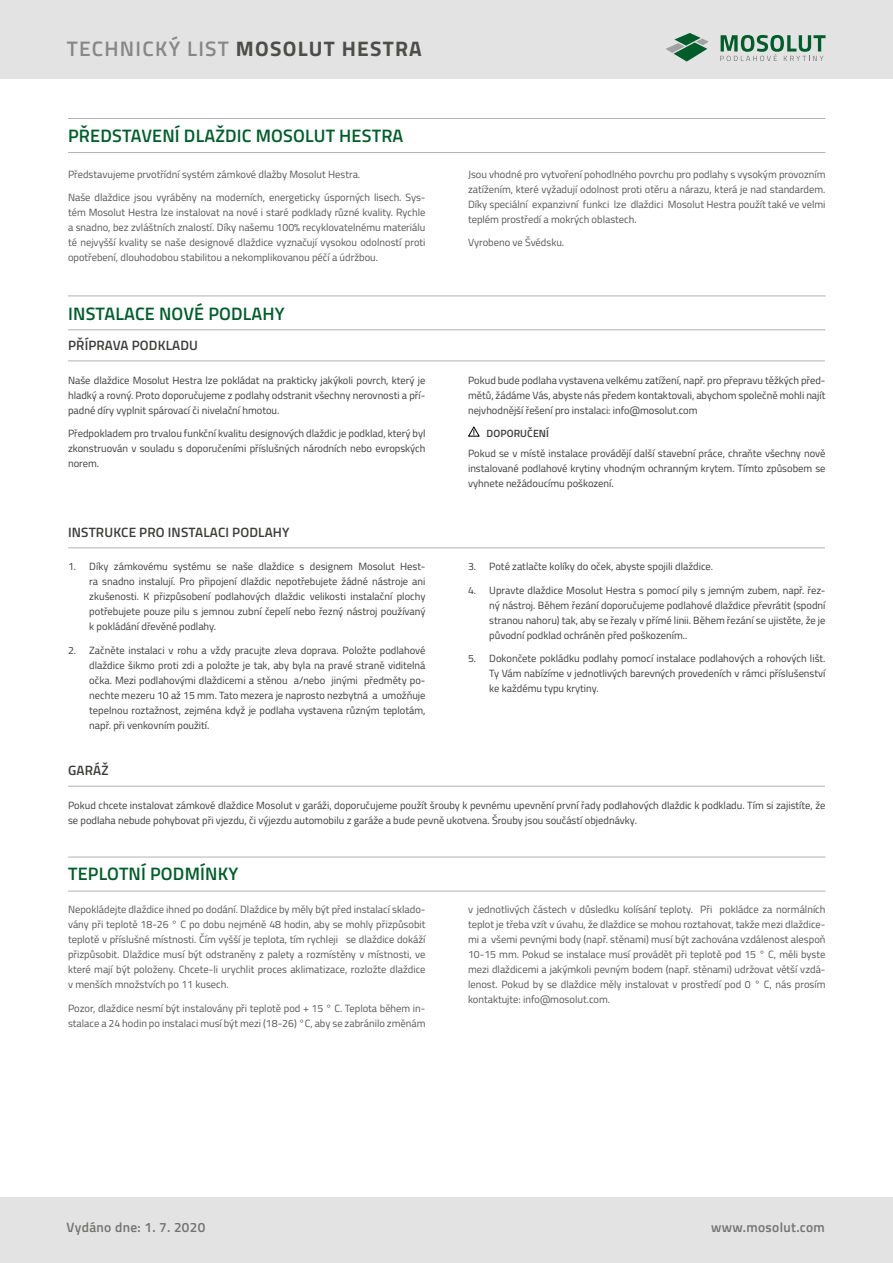
<style>
.page{position:relative;width:893px;height:1263px;background:#fff}
.page>*{position:absolute;margin:0;border:0;box-sizing:border-box;transform-origin:0 0}
.t1{font:600 21px "Titillium Web";letter-spacing:.06em;color:#878787}
.t2{font:600 18px "Titillium Web";letter-spacing:.01em;color:#005c2a}
.t3{font:600 13.5px "Titillium Web";letter-spacing:.01em;color:#3c3c3b}
.t4{font:600 13.5px "Titillium Web";letter-spacing:.025em;color:#727271}
.t5{font:10.5px/15px "Titillium Web";color:#3c3c3b;text-align:justify}
.t6{font:10.5px/15px "Titillium Web";color:#575756;text-align:justify}
.t7{font:600 10.5px "Titillium Web";letter-spacing:.01em;color:#3c3c3b}
.s1{font-weight:700;color:#4d4d4c}
</style>
<div class="page">
<div style="left:0;top:0;width:893px;height:79px;background:#e3e3e3"></div>
<div style="left:0;top:1197px;width:893px;height:66px;background:#e3e3e3"></div>
<svg style="left:720px;top:35px;width:105px;height:26px"></svg>
<svg style="left:666px;top:33px;width:43px;height:29px"></svg>
<hr style="left:68px;top:152px;width:757px;height:1px;background:#b3b2b2">
<hr style="left:68px;top:891px;width:757px;height:1px;background:#b3b2b2">
<hr style="left:68px;top:118px;width:757px;height:1px;background:#b3b2b2">
<hr style="left:68px;top:857px;width:757px;height:1px;background:#b3b2b2">
<hr style="left:68px;top:296px;width:757px;height:1px;background:#b3b2b2">
<hr style="left:68px;top:329px;width:757px;height:1px;background:#b3b2b2">
<hr style="left:68px;top:360px;width:757px;height:1px;background:#b3b2b2">
<hr style="left:68px;top:547px;width:757px;height:1px;background:#b3b2b2">
<hr style="left:68px;top:786px;width:757px;height:1px;background:#b3b2b2">
<svg style="left:468px;top:426px;width:12px;height:11px"></svg>
<h1 class="t1" style="left:67px;top:33px;width:357px">TECHNICKÝ LIST <span class="s1">MOSOLUT HESTRA</span></h1>
<h2 class="t2" style="left:68px;top:122px;width:337px">PŘEDSTAVENÍ DLAŽDIC MOSOLUT HESTRA</h2>
<p class="t6" style="left:68px;top:166px;width:294px">Představujeme prvotřídní systém zámkové dlažby Mosolut Hestra.</p>
<p class="t6" style="left:68px;top:190px;width:359px">Naše dlaždice jsou vyráběny na moderních, energeticky úsporných lisech. Sys&shy;tém Mosolut Hestra lze instalovat na nové i staré podklady různé kvality. Rychle a snadno, bez zvláštních znalostí. Díky našemu 100% recyklovatelnému materiálu té nejvyšší kvality se naše designové dlaždice vyznačují vysokou odolností proti opotřebení, dlouhodobou stabilitou a nekomplikovanou péčí a údržbou.</p>
<h2 class="t2" style="left:68px;top:300px;width:218px">INSTALACE NOVÉ PODLAHY</h2>
<p class="t3" style="left:68px;top:335px;width:131px">PŘÍPRAVA PODKLADU</p>
<p class="t5" style="left:68px;top:372px;width:359px">Naše dlaždice Mosolut Hestra lze pokládat na prakticky jakýkoli povrch, který je hladký a rovný. Proto doporučujeme z podlahy odstranit všechny nerovnosti a pří&shy;padné díry vyplnit spárovací či nivelační hmotou.</p>
<p class="t5" style="left:68px;top:426px;width:359px">Předpokladem pro trvalou funkční kvalitu designových dlaždic je podklad, který byl zkonstruován v souladu s doporučeními příslušných národních nebo evropských norem.</p>
<p class="t3" style="left:68px;top:522px;width:223px">INSTRUKCE PRO INSTALACI PODLAHY</p>
<p class="t5" style="left:89px;top:559px;width:338px;text-indent:-21px">1. Díky zámkovému systému se naše dlaždice s designem Mosolut Hest&shy;ra snadno instalují. Pro připojení dlaždic nepotřebujete žádné nástroje ani zkušenosti. K přizpůsobení podlahových dlaždic velikosti instalační plochy potřebujete pouze pilu s jemnou zubní čepelí nebo řezný nástroj používaný k pokládání dřevěné podlahy.</p>
<p class="t5" style="left:89px;top:642px;width:338px;text-indent:-21px">2. Začněte instalaci v rohu a vždy pracujte zleva doprava. Položte podlahové dlaždice šikmo proti zdi a položte je tak, aby byla na pravé straně viditelná očka. Mezi podlahovými dlaždicemi a stěnou a/nebo jinými předměty po&shy;nechte mezeru 10 až 15 mm. Tato mezera je naprosto nezbytná a umožňuje tepelnou roztažnost, zejména když je podlaha vystavena různým teplotám, např. při venkovním použití.</p>
<p class="t3" style="left:68px;top:760px;width:42px">GARÁŽ</p>
<p class="t6" style="left:468px;top:166px;width:359px">Jsou vhodné pro vytvoření pohodlného povrchu pro podlahy s vysokým provozním zatížením, které vyžadují odolnost proti otěru a nárazu, která je nad standardem.<br>Díky speciální expanzivní funkci lze dlaždici Mosolut Hestra použít také ve velmi teplém prostředí a mokrých oblastech.</p>
<p class="t6" style="left:468px;top:235px;width:98px">Vyrobeno ve Švédsku.</p>
<p class="t5" style="left:468px;top:372px;width:359px">Pokud bude podlaha vystavena velkému zatížení, např. pro přepravu těžkých před&shy;mětů, žádáme Vás, abyste nás předem kontaktovali, abychom společně mohli najít nejvhodnější řešení pro instalaci: info@mosolut.com</p>
<p class="t7" style="left:487px;top:426px;width:64px">DOPORUČENÍ</p>
<p class="t5" style="left:468px;top:445px;width:359px">Pokud se v místě instalace provádějí další stavební práce, chraňte všechny nově instalované podlahové krytiny vhodným ochranným krytem. Tímto způsobem se vyhnete nežádoucímu poškození.</p>
<p class="t5" style="left:468px;top:559px;width:247px">3. Poté zatlačte kolíky do oček, abyste spojili dlaždice.</p>
<p class="t5" style="left:489px;top:582px;width:338px;text-indent:-21px">4. Upravte dlaždice Mosolut Hestra s pomocí pily s jemným zubem, např. řez&shy;ný nástroj. Během řezání doporučujeme podlahové dlaždice převrátit (spodní stranou nahoru) tak, aby se řezaly v přímé linii. Během řezání se ujistěte, že je původní podklad ochráněn před poškozením..</p>
<p class="t5" style="left:489px;top:651px;width:338px;text-indent:-21px">5. Dokončete pokládku podlahy pomocí instalace podlahových a rohových lišt.<br>Ty Vám nabízíme v jednotlivých barevných provedeních v rámci příslušenství ke každému typu krytiny.</p>
<p class="t5" style="left:68px;top:797px;width:759px">Pokud chcete instalovat zámkové dlaždice Mosolut v garáži, doporučujeme použít šrouby k pevnému upevnění první řady podlahových dlaždic k podkladu. Tím si zajistíte, že se podlaha nebude pohybovat při vjezdu, či výjezdu automobilu z garáže a bude pevně ukotvena. Šrouby jsou součástí objednávky.</p>
<h2 class="t2" style="left:68px;top:860px;width:172px">TEPLOTNÍ PODMÍNKY</h2>
<p class="t6" style="left:68px;top:901px;width:359px">Nepokládejte dlaždice ihned po dodání. Dlaždice by měly být před instalací sklado&shy;vány při teplotě 18-26 ° C po dobu nejméně 48 hodin, aby se mohly přizpůsobit teplotě v příslušné místnosti. Čím vyšší je teplota, tím rychleji se dlaždice dokáží přizpůsobit. Dlaždice musí být odstraněny z palety a rozmístěny v místnosti, ve které mají být položeny. Chcete-li urychlit proces aklimatizace, rozložte dlaždice v menších množstvích po 11 kusech.</p>
<p class="t6" style="left:68px;top:1000px;width:359px">Pozor, dlaždice nesmí být instalovány při teplotě pod + 15 ° C. Teplota během in&shy;stalace a 24 hodin po instalaci musí být mezi (18-26) °C, aby se zabránilo změnám</p>
<p class="t6" style="left:468px;top:901px;width:359px">v jednotlivých částech v důsledku kolísání teploty. Při pokládce za normálních teplot je třeba vzít v úvahu, že dlaždice se mohou roztahovat, takže mezi dlaždice&shy;mi a všemi pevnými body (např. stěnami) musí být zachována vzdálenost alespoň 10-15 mm. Pokud se instalace musí provádět při teplotě pod 15 ° C, měli byste mezi dlaždicemi a jakýmkoli pevným bodem (např. stěnami) udržovat větší vzdá&shy;lenost. Pokud by se dlaždice měly instalovat v prostředí pod 0 ° C, nás prosím kontaktujte: info@mosolut.com.</p>
<p class="t4" style="left:67px;top:1217px;width:140px">Vydáno dne: 1. 7. 2020</p>
<p class="t4" style="left:711px;top:1217px;width:115px">www.mosolut.com</p>
</div>
